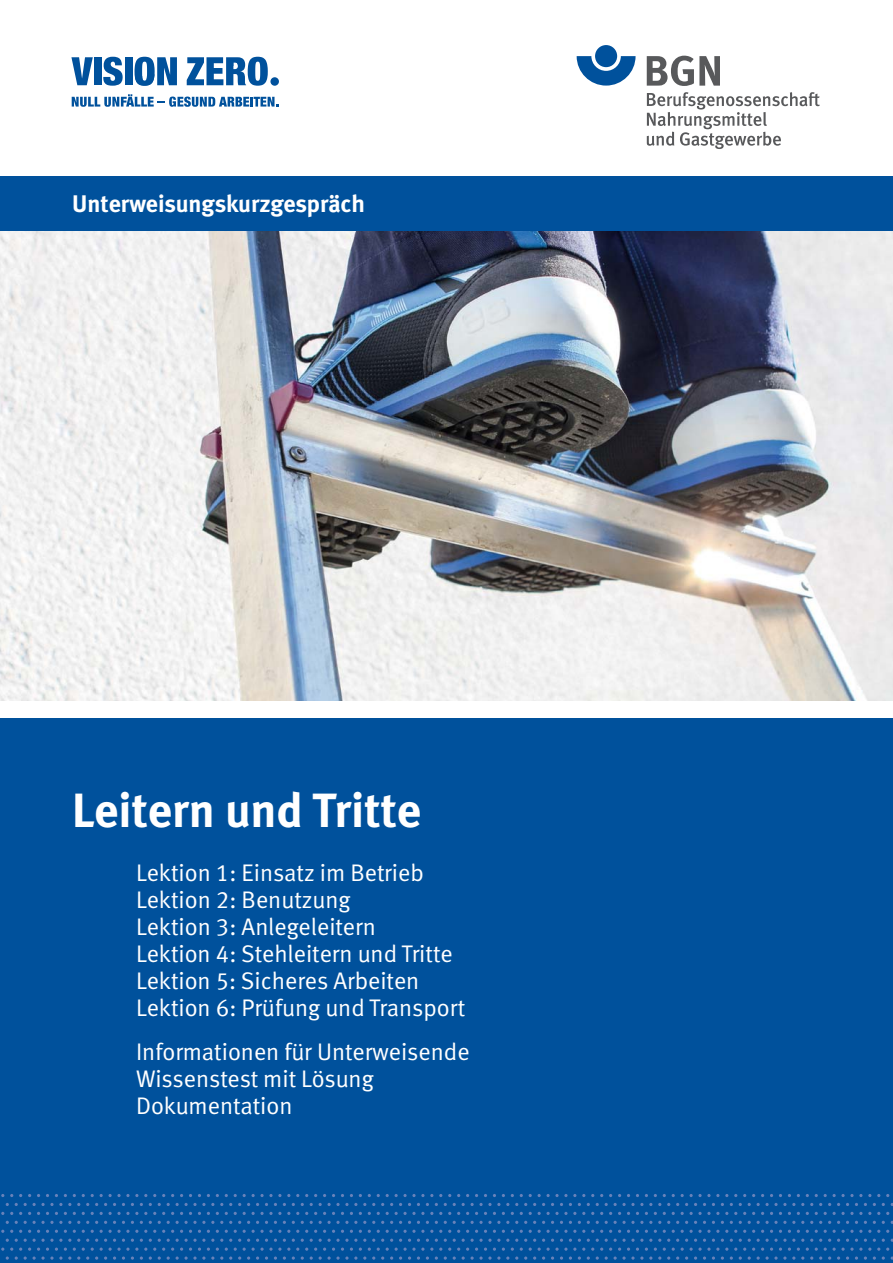
<style>
.page{position:relative;width:893px;height:1263px;background:#fff}
.page>*{position:absolute;margin:0;border:0;box-sizing:border-box;transform-origin:0 0}
.t1{font:700 48px "DGUV Meta";color:#fff}
.t2{font:24px/27px "DGUV Meta";color:#fff}
.t3{font:700 24px "DGUV Meta";letter-spacing:-.005em;color:#fff}
</style>
<div class="page">
<div style="left:0;top:719px;width:893px;height:544px;background:#00519c"></div>
<svg style="left:243px;top:1194px;width:38px;height:3px"></svg>
<svg style="left:386px;top:1194px;width:47px;height:3px"></svg>
<svg style="left:538px;top:1194px;width:38px;height:3px"></svg>
<svg style="left:681px;top:1194px;width:38px;height:3px"></svg>
<svg style="left:824px;top:1194px;width:38px;height:3px"></svg>
<svg style="left:243px;top:1212px;width:38px;height:3px"></svg>
<svg style="left:386px;top:1212px;width:47px;height:3px"></svg>
<svg style="left:538px;top:1212px;width:38px;height:3px"></svg>
<svg style="left:681px;top:1212px;width:38px;height:3px"></svg>
<svg style="left:824px;top:1212px;width:38px;height:3px"></svg>
<svg style="left:176px;top:1203px;width:38px;height:3px"></svg>
<svg style="left:319px;top:1203px;width:38px;height:3px"></svg>
<svg style="left:462px;top:1203px;width:38px;height:3px"></svg>
<svg style="left:605px;top:1203px;width:38px;height:3px"></svg>
<svg style="left:748px;top:1203px;width:38px;height:3px"></svg>
<svg style="left:176px;top:1221px;width:38px;height:3px"></svg>
<svg style="left:319px;top:1221px;width:38px;height:3px"></svg>
<svg style="left:462px;top:1221px;width:38px;height:3px"></svg>
<svg style="left:605px;top:1221px;width:38px;height:3px"></svg>
<svg style="left:748px;top:1221px;width:38px;height:3px"></svg>
<svg style="left:162px;top:1230px;width:169px;height:30px"></svg>
<svg style="left:332px;top:1230px;width:186px;height:30px"></svg>
<svg style="left:520px;top:1230px;width:347px;height:30px"></svg>
<svg style="left:868px;top:1230px;width:25px;height:30px"></svg>
<svg style="left:100px;top:1194px;width:38px;height:3px"></svg>
<svg style="left:100px;top:1212px;width:38px;height:3px"></svg>
<svg style="left:33px;top:1203px;width:38px;height:3px"></svg>
<svg style="left:33px;top:1221px;width:38px;height:3px"></svg>
<svg style="left:1px;top:1230px;width:160px;height:30px"></svg>
<img style="left:0;top:231px;width:893px;height:470px">
<div style="left:0;top:176px;width:893px;height:55px;background:#00519c"></div>
<svg style="left:577px;top:56px;width:59px;height:30px"></svg>
<div style="left:595px;top:45px;width:22px;height:22px;background:#00519c;border-radius:50%"></div>
<svg style="left:647px;top:56px;width:73px;height:30px"></svg>
<svg style="left:647px;top:92px;width:173px;height:57px"></svg>
<svg style="left:72px;top:94px;width:163px;height:13px"></svg>
<svg style="left:236px;top:97px;width:42px;height:10px"></svg>
<div style="left:270px;top:77px;width:9px;height:9px;background:#00519c;border-radius:50%"></div>
<svg style="left:71px;top:57px;width:22px;height:28px"></svg>
<div style="left:94px;top:57px;width:7px;height:28px;background:#00519c"></div>
<svg style="left:135px;top:57px;width:42px;height:29px"></svg>
<div style="left:125px;top:57px;width:7px;height:28px;background:#00519c"></div>
<svg style="left:103px;top:57px;width:20px;height:29px"></svg>
<svg style="left:187px;top:57px;width:81px;height:29px"></svg>
<p class="t3" style="left:72px;top:195px;width:294px">Unterweisungskurzgespräch</p>
<h1 class="t1" style="left:72px;top:793px;width:350px">Leitern und Tritte</h1>
<p class="t2" style="left:136px;top:862px;width:331px">Lektion 1: Einsatz im Betrieb<br>Lektion 2: Benutzung<br>Lektion 3: Anlegeleitern<br>Lektion 4: Stehleitern und Tritte<br>Lektion 5: Sicheres Arbeiten<br>Lektion 6: Prüfung und Transport</p>
<p class="t2" style="left:136px;top:1041px;width:335px">Informationen für Unterweisende<br>Wissenstest mit Lösung<br>Dokumentation</p>
</div>
